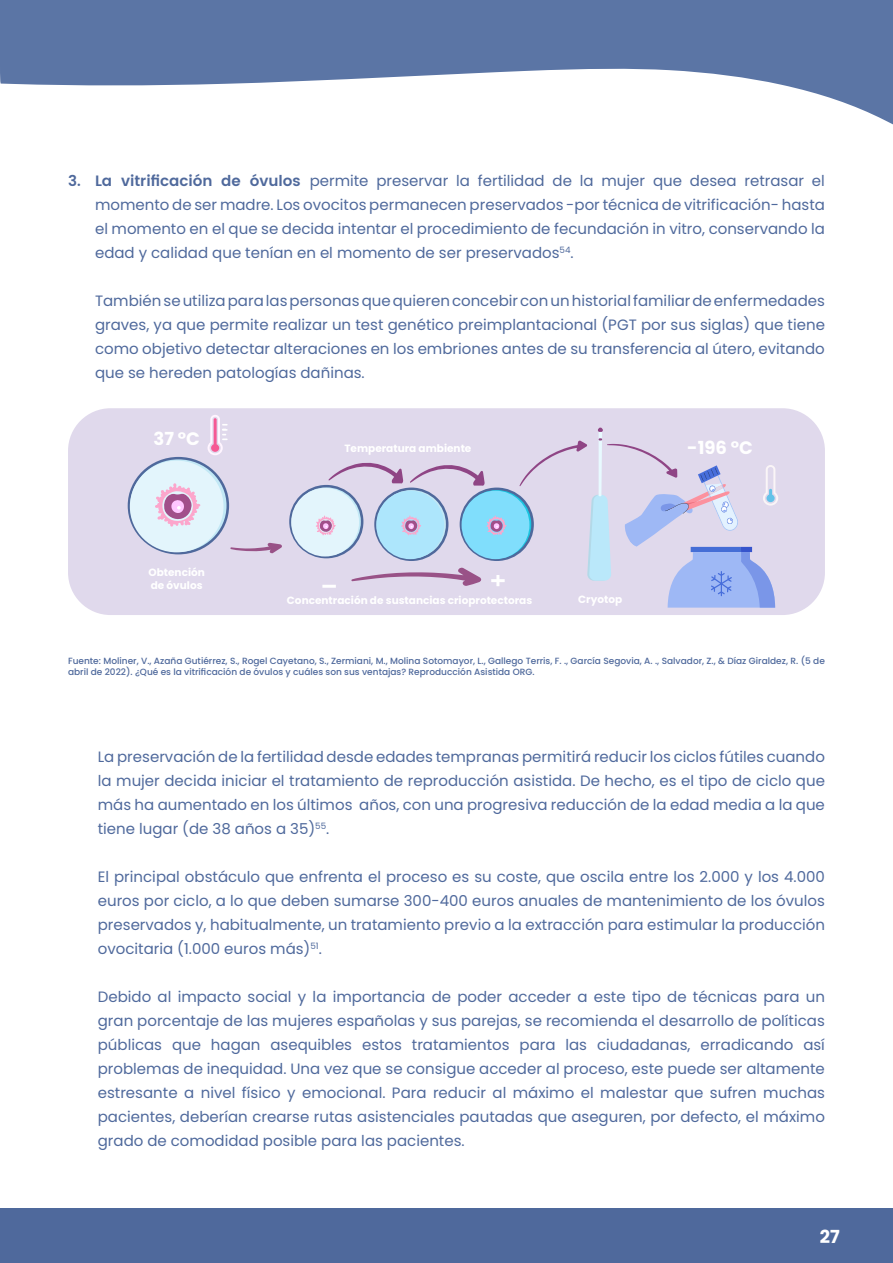
<style>
.page{position:relative;width:893px;height:1263px;background:#fff}
.page>*{position:absolute;margin:0;border:0;box-sizing:border-box;transform-origin:0 0}
.t1{font:700 18px "Poppins";color:#fff}
.t2{font:15px/24px "Poppins";color:#4f699c;text-align:justify}
.t3{font:700 10.5px/12.6px "Poppins";color:#fff}
.t4{font:500 9px/10.8px "Poppins";color:#4f699c}
.s1{font-weight:600}
</style>
<div class="page">
<div style="left:0;top:1209px;width:893px;height:54px;background:#4f699c"></div>
<svg style="left:0;top:74px;width:893px;height:50px"></svg>
<div style="left:0;top:0;width:893px;height:74px;background:#5b75a5"></div>
<div style="left:68px;top:408px;width:757px;height:207px;background:#e0d9ec;border-radius:43px"></div>
<svg style="left:289px;top:428px;width:489px;height:180px"></svg>
<svg style="left:128px;top:415px;width:154px;height:139px"></svg>
<p class="t2" style="left:95px;top:169px;width:731px;text-indent:-27px"><span class="s1">3. La vitrificación de óvulos</span> permite preservar la fertilidad de la mujer que desea retrasar el momento de ser madre. Los ovocitos permanecen preservados -por técnica de vitrificación- hasta el momento en el que se decida intentar el procedimiento de fecundación in vitro, conservando la edad y calidad que tenían en el momento de ser preservados<sup>54</sup>.</p>
<p class="t2" style="left:95px;top:289px;width:731px">También se utiliza para las personas que quieren concebir con un historial familiar de enfermedades graves, ya que permite realizar un test genético preimplantacional (PGT por sus siglas) que tiene como objetivo detectar alteraciones en los embriones antes de su transferencia al útero, evitando que se hereden patologías dañinas.</p>
<p class="t1" style="left:153px;top:428px;width:48px">37 °C</p>
<p class="t3" style="left:148px;top:566px;width:58px">Obtención de óvulos</p>
<p class="t3" style="left:344px;top:442px;width:128px">Temperatura ambiente</p>
<p class="t1" style="left:687px;top:437px;width:67px">-196 °C</p>
<p class="t3" style="left:287px;top:594px;width:247px">Concentración de sustancias crioprotectoras</p>
<p class="t3" style="left:578px;top:593px;width:45px">Cryotop</p>
<p class="t4" style="left:68px;top:656px;width:758px">Fuente: Moliner, V., Azaña Gutiérrez, S., Rogel Cayetano, S., Zermiani, M., Molina Sotomayor, L., Gallego Terris, F. ., García Segovia, A. ., Salvador, Z., &amp; Díaz Giraldez, R. (5 de abril de 2022). ¿Qué es la vitrificación de óvulos y cuáles son sus ventajas? Reproducción Asistida ORG.</p>
<p class="t2" style="left:98px;top:745px;width:729px">La preservación de la fertilidad desde edades tempranas permitirá reducir los ciclos fútiles cuando la mujer decida iniciar el tratamiento de reproducción asistida. De hecho, es el tipo de ciclo que más ha aumentado en los últimos años, con una progresiva reducción de la edad media a la que tiene lugar (de 38 años a 35)<sup>55</sup>.</p>
<p class="t2" style="left:98px;top:865px;width:729px">El principal obstáculo que enfrenta el proceso es su coste, que oscila entre los 2.000 y los 4.000 euros por ciclo, a lo que deben sumarse 300-400 euros anuales de mantenimiento de los óvulos preservados y, habitualmente, un tratamiento previo a la extracción para estimular la producción ovocitaria (1.000 euros más)<sup>51</sup>.</p>
<p class="t2" style="left:98px;top:985px;width:729px">Debido al impacto social y la importancia de poder acceder a este tipo de técnicas para un gran porcentaje de las mujeres españolas y sus parejas, se recomienda el desarrollo de políticas públicas que hagan asequibles estos tratamientos para las ciudadanas, erradicando así problemas de inequidad. Una vez que se consigue acceder al proceso, este puede ser altamente estresante a nivel físico y emocional. Para reducir al máximo el malestar que sufren muchas pacientes, deberían crearse rutas asistenciales pautadas que aseguren, por defecto, el máximo grado de comodidad posible para las pacientes.</p>
<p class="t1" style="left:820px;top:1226px;width:21px">27</p>
</div>
